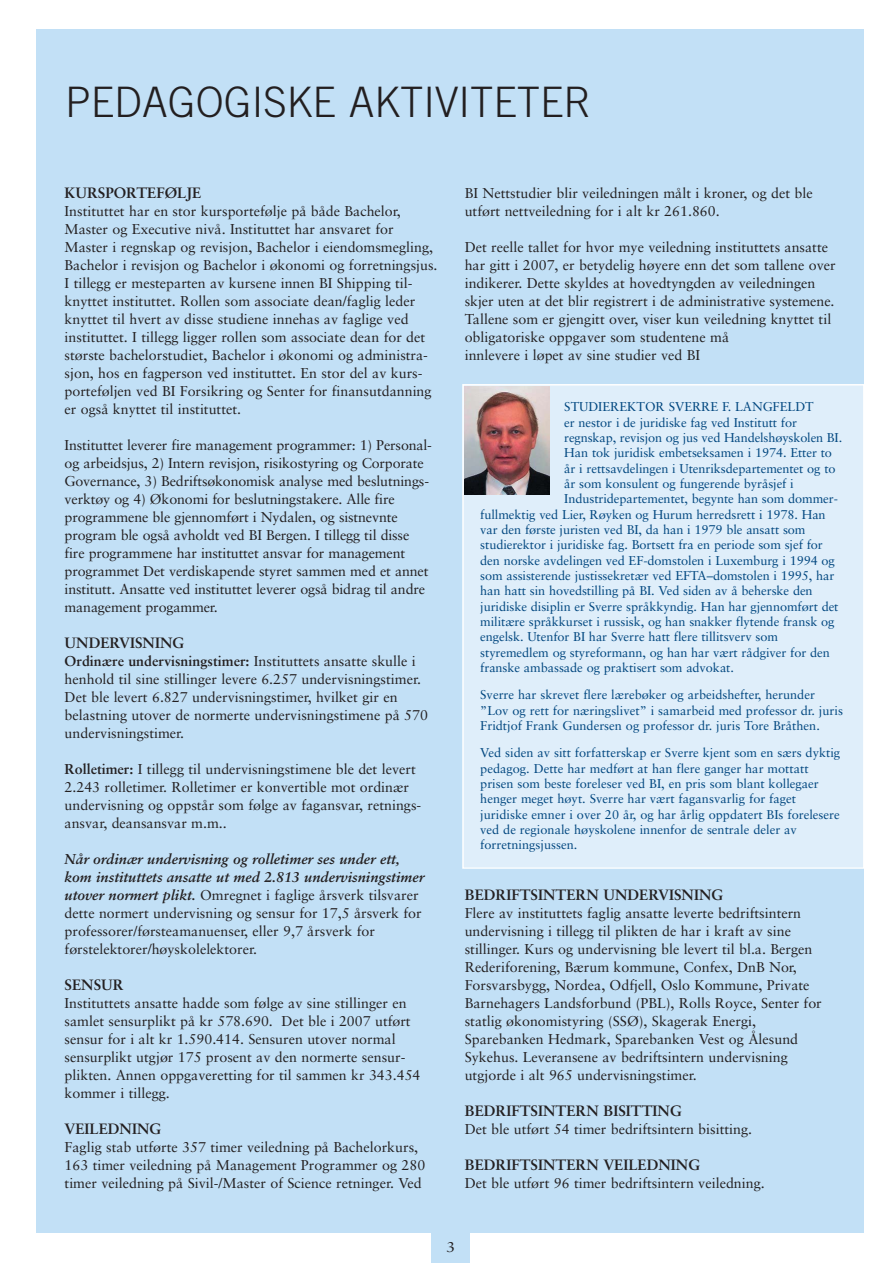
<style>
.page{position:relative;width:893px;height:1263px;background:#fff}
.page>*{position:absolute;margin:0;border:0;box-sizing:border-box;transform-origin:0 0}
.t1{font:300 42px "Trade Gothic LT";color:#231f20}
.t2{font:700 15px "Sabon LT";color:#231f20}
.t3{font:14.25px/18px "Sabon LT";color:#231f20}
.t4{font:14.25px "Sabon LT";color:#231f20;scale:1.15 1}
.t5{font:12.75px/15.3px "Sabon LT";letter-spacing:-.005em;color:#00467f}
.s1{font-weight:700}
.s2{font-weight:700;font-style:italic}
</style>
<div class="page">
<div style="left:431px;top:1233px;width:39px;height:30px;background:#c2e0f6"></div>
<div style="left:36px;top:30px;width:827px;height:1203px;background:#c2e0f6"></div>
<div style="left:464px;top:386px;width:399px;height:481px;background:#dfeefa"></div>
<div style="left:462px;top:384px;width:402px;height:485px;border:2px solid #fff"></div>
<img style="left:464px;top:386px;width:85px;height:109px">
<h1 class="t1" style="left:65px;top:87px;width:528px">PEDAGOGISKE AKTIVITETER</h1>
<p class="t2" style="left:65px;top:187px;width:138px">KURSPORTEFØLJE</p>
<p class="t3" style="left:65px;top:203px;width:374px">Instituttet har en stor kursportefølje på både Bachelor, Master og Executive nivå. Instituttet har ansvaret for Master i regnskap og revisjon, Bachelor i eiendomsmegling, Bachelor i revisjon og Bachelor i økonomi og forretnings jus.<br>I tillegg er mesteparten av kursene innen BI Shipping til&shy;knyttet instituttet. Rollen som associate dean/faglig leder knyttet til hvert av disse studiene innehas av faglige ved instituttet. I tillegg ligger rollen som associate dean for det største bachelorstudiet, Bachelor i økonomi og administra&shy;sjon, hos en fagperson ved instituttet. En stor del av kurs - porteføljen ved BI Forsikring og Senter for finansutdanning er også knyttet til instituttet.</p>
<p class="t3" style="left:65px;top:437px;width:369px">Instituttet leverer fire management programmer: 1) Personal&shy;og arbeidsjus, 2) Intern revisjon, risikostyring og Corporate Governance, 3) Bedriftsøkonomisk analyse med beslutnings&shy;verktøy og 4) Økonomi for beslutningstakere. Alle fire programmene ble gjennomført i Nydalen, og sistnevnte program ble også avholdt ved BI Bergen. I tillegg til disse fire programmene har instituttet ansvar for management programmet Det verdiskapende styret sammen med et annet institutt. Ansatte ved instituttet leverer også bidrag til andre management progammer.</p>
<p class="t2" style="left:65px;top:637px;width:121px">UNDERVISNING</p>
<p class="t3" style="left:65px;top:653px;width:365px"><span class="s1">Ordinære undervisningstimer:</span> Instituttets ansatte skulle i henhold til sine stillinger levere 6.257 undervisningstimer.<br>Det ble levert 6.827 undervisningstimer, hvilket gir en belastning utover de normerte undervisningstimene på 570 undervisningstimer.</p>
<p class="t3" style="left:65px;top:761px;width:358px"><span class="s1">Rolletimer:</span> I tillegg til undervisningstimene ble det levert 2.243 rolletimer. Rolletimer er konvertible mot ordinær undervisning og oppstår som følge av fagansvar, retnings - ansvar, deansansvar m.m..</p>
<p class="t3" style="left:65px;top:851px;width:361px"><span class="s2">Når ordinær undervisning og rolletimer ses under ett, kom instituttets ansatte ut med 2.813 undervisningstimer utover normert plikt.</span> Omregnet i faglige årsverk tilsvarer dette normert undervisning og sensur for 17,5 årsverk for professorer/førsteamanuenser, eller 9,7 årsverk for førstelektorer/høyskolelektorer.</p>
<p class="t2" style="left:65px;top:979px;width:61px">SENSUR</p>
<p class="t3" style="left:65px;top:995px;width:357px">Instituttets ansatte hadde som følge av sine stillinger en samlet sensurplikt på kr 578.690. Det ble i 2007 utført sensur for i alt kr 1.590.414. Sensuren utover normal sensurplikt utgjør 175 prosent av den normerte sensur - plikten. Annen oppgaveretting for til sammen kr 343.454 kommer i tillegg.</p>
<p class="t2" style="left:65px;top:1123px;width:98px">VEILEDNING</p>
<p class="t3" style="left:65px;top:1139px;width:362px">Faglig stab utførte 357 timer veiledning på Bachelorkurs,<br>163 timer veiledning på Management Programmer og 280 timer veiledning på Sivil-/Master of Science retninger. Ved</p>
<p class="t3" style="left:465px;top:185px;width:349px">BI Nettstudier blir veiledningen målt i kroner, og det ble utført nettveiledning for i alt kr 261.860.</p>
<p class="t3" style="left:465px;top:239px;width:372px">Det reelle tallet for hvor mye veiledning instituttets ansatte har gitt i 2007, er betydelig høyere enn det som tallene over indikerer. Dette skyldes at hovedtyngden av veiledningen skjer uten at det blir registrert i de administrative systemene.<br>Tallene som er gjengitt over, viser kun veiledning knyttet til obligatoriske oppgaver som studentene må<br>inn levere i løpet av sine studier ved BI</p>
<p class="t5" style="left:564px;top:400px;width:251px">STUDIEREKTOR SVERRE F. LANGFELDT</p>
<p class="t5" style="left:564px;top:416px;width:234px">er nestor i de juridiske fag ved Institutt for</p>
<p class="t5" style="left:564px;top:431px;width:279px">regnskap, revisjon og jus ved Handelshøyskolen BI.</p>
<p class="t5" style="left:564px;top:446px;width:269px">Han tok juridisk embetseksamen i 1974. Etter to</p>
<p class="t5" style="left:564px;top:462px;width:273px">år i rettsavdelingen i Utenriksdepartementet og to</p>
<p class="t5" style="left:564px;top:477px;width:231px">år som konsulent og fungerende byråsjef i</p>
<p class="t5" style="left:564px;top:492px;width:275px">Industridepartementet, begynte han som dommer -</p>
<p class="t5" style="left:480px;top:508px;width:347px">fullmektig ved Lier, Røyken og Hurum herredsrett i 1978. Han</p>
<p class="t5" style="left:480px;top:523px;width:327px">var den første juristen ved BI, da han i 1979 ble ansatt som</p>
<p class="t5" style="left:480px;top:538px;width:344px">studierektor i juridiske fag. Bortsett fra en periode som sjef for</p>
<p class="t5" style="left:480px;top:554px;width:356px">den norske avdelingen ved EF-domstolen i Luxemburg i 1994 og</p>
<p class="t5" style="left:480px;top:569px;width:356px">som assisterende justissekretær ved EFTA–domstolen i 1995, har</p>
<p class="t5" style="left:480px;top:584px;width:334px">han hatt sin hovedstilling på BI. Ved siden av å beherske den</p>
<p class="t5" style="left:480px;top:600px;width:360px">juridiske disiplin er Sverre språkkyndig. Han har gjennomført det</p>
<p class="t5" style="left:480px;top:615px;width:356px">militære språkkurset i russisk, og han snakker flytende fransk og</p>
<p class="t5" style="left:480px;top:630px;width:299px">engelsk. Utenfor BI har Sverre hatt flere tillitsverv som</p>
<p class="t5" style="left:480px;top:646px;width:351px">styremedlem og styreformann, og han har vært rådgiver for den</p>
<p class="t5" style="left:480px;top:661px;width:255px">franske ambassade og praktisert som advokat.</p>
<p class="t5" style="left:480px;top:688px;width:364px">Sverre har skrevet flere lærebøker og arbeidshefter, herunder ”Lov og rett for næringslivet” i samarbeid med professor dr. juris<br>Fridtjof Frank Gundersen og professor dr. juris Tore Bråthen.</p>
<p class="t5" style="left:480px;top:746px;width:362px">Ved siden av sitt forfatterskap er Sverre kjent som en særs dyktig pedagog. Dette har medført at han flere ganger har mottatt prisen som beste foreleser ved BI, en pris som blant kollegaer henger meget høyt. Sverre har vært fagansvarlig for faget juridiske emner i over 20 år, og har årlig oppdatert BIs forelesere ved de regionale høyskolene innenfor de sentrale deler av forretningsjussen.</p>
<p class="t2" style="left:465px;top:889px;width:260px">BEDRIFTSINTERN UNDERVISNING</p>
<p class="t3" style="left:465px;top:905px;width:359px">Flere av instituttets faglig ansatte leverte bedriftsintern undervisning i tillegg til plikten de har i kraft av sine stillinger. Kurs og undervisning ble levert til bl.a. Bergen Rederiforening, Bærum kommune, Confex, DnB Nor, Forsvarsbygg, Nordea, Odfjell, Oslo Kommune, Private Barnehagers Landsforbund (PBL), Rolls Royce, Senter for statlig økonomistyring (SSØ), Skagerak Energi, Sparebanken Hedmark, Sparebanken Vest og Ålesund Sykehus. Leveransene av bedriftsintern undervisning utgjorde i alt 965 undervisningstimer.</p>
<p class="t2" style="left:465px;top:1105px;width:219px">BEDRIFTSINTERN BISITTING</p>
<p class="t3" style="left:465px;top:1121px;width:289px">Det ble utført 54 timer bedriftsintern bisitting.</p>
<p class="t2" style="left:465px;top:1159px;width:237px">BEDRIFTSINTERN VEILEDNING</p>
<p class="t3" style="left:465px;top:1175px;width:302px">Det ble utført 96 timer bedriftsintern veiledning.</p>
<p class="t4" style="left:446px;top:1241px;width:9px">3</p>
</div>
